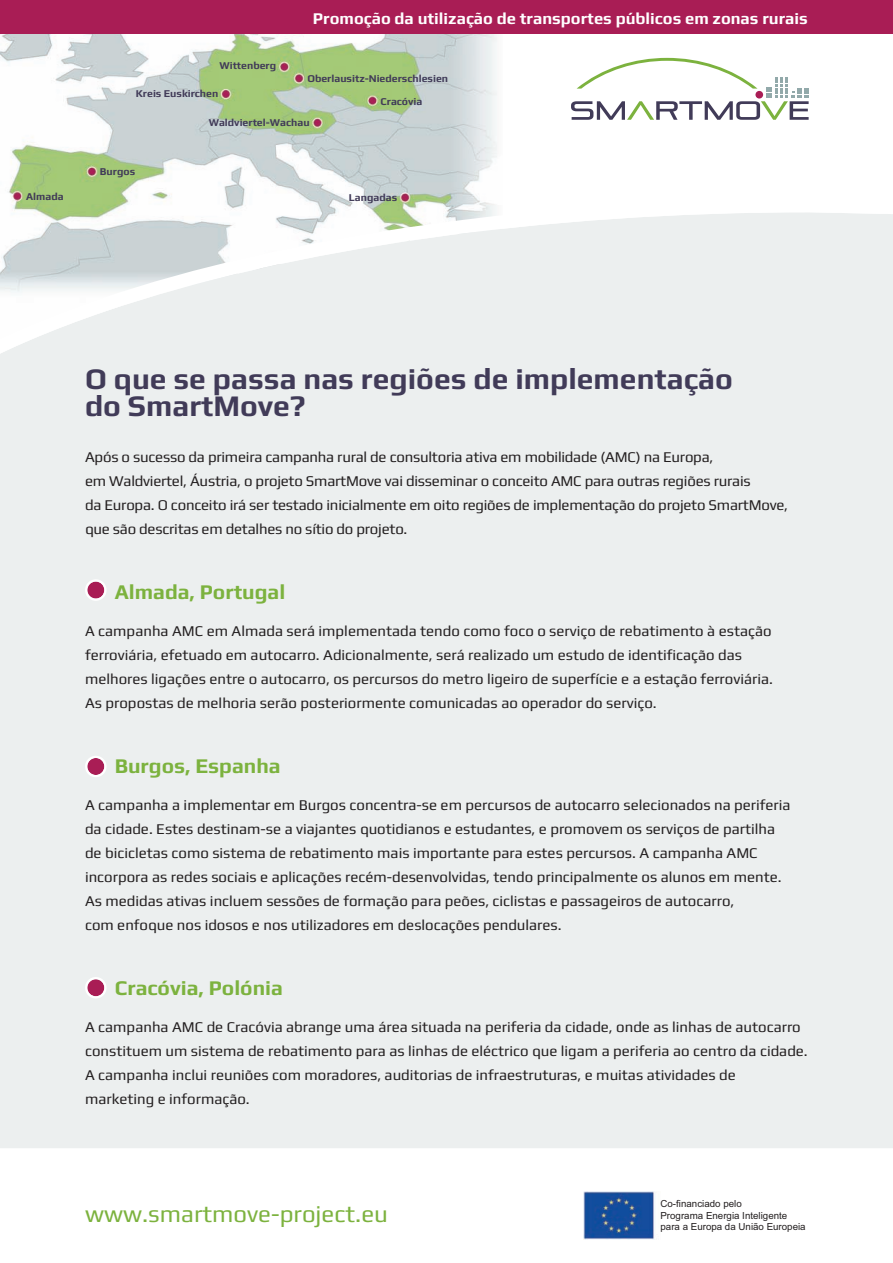
<style>
.page{position:relative;width:893px;height:1263px;background:#fff}
.page>*{position:absolute;margin:0;border:0;box-sizing:border-box;transform-origin:0 0}
.t1{font:700 30px/27px "Play";color:#413b58}
.t2{font:24px "Play";color:#7cb23e}
.t3{font:700 21px "Play";color:#7cb23e}
.t4{font:700 16.5px "Play";color:#fff}
.t5{font:15px/24px "Play";color:#231f20}
.t6{font:700 10.5px "Play";color:#413b58}
.t7{font:9.75px/11.2px "Arial";color:#231f20}
</style>
<div class="page">
<img style="left:0;top:34px;width:451px;height:165px">
<img style="left:451px;top:34px;width:46px;height:165px">
<div style="left:0;top:199px;width:893px;height:949px;background:#ecefef"></div>
<div style="left:0;top:0;width:893px;height:34px;background:#a91d55"></div>
<svg style="left:85px;top:579px;width:22px;height:22px"></svg>
<svg style="left:85px;top:756px;width:22px;height:21px"></svg>
<svg style="left:85px;top:977px;width:22px;height:21px"></svg>
<svg style="left:571px;top:58px;width:238px;height:62px"></svg>
<img style="left:584px;top:1192px;width:71px;height:48px">
<p class="t6" style="left:219px;top:60px;width:58px">Wittenberg</p>
<p class="t4" style="left:313px;top:9px;width:496px">Promoção da utilização de transportes públicos em zonas rurais</p>
<p class="t6" style="left:307px;top:72px;width:142px">Oberlausitz-Niederschlesien</p>
<p class="t6" style="left:209px;top:116px;width:102px">Waldviertel-Wachau</p>
<p class="t6" style="left:136px;top:87px;width:84px">Kreis Euskirchen</p>
<p class="t6" style="left:381px;top:95px;width:43px">Cracóvia</p>
<p class="t6" style="left:100px;top:165px;width:37px">Burgos</p>
<p class="t6" style="left:26px;top:190px;width:39px">Almada</p>
<p class="t6" style="left:349px;top:191px;width:50px">Langadas</p>
<h1 class="t1" style="left:85px;top:365px;width:649px">O que se passa nas regiões de implementação do SmartMove?</h1>
<p class="t5" style="left:85px;top:444px;width:705px">Após o sucesso da primeira campanha rural de consultoria ativa em mobilidade (AMC) na Europa,<br>em Waldviertel, Áustria, o projeto SmartMove vai disseminar o conceito AMC para outras regiões rurais<br>da Europa. O conceito irá ser testado inicialmente em oito regiões de implementação do projeto SmartMove, que são descritas em detalhes no sítio do projeto.</p>
<h3 class="t3" style="left:115px;top:579px;width:172px">Almada, Portugal</h3>
<p class="t5" style="left:85px;top:618px;width:689px">A campanha AMC em Almada será implementada tendo como foco o serviço de rebatimento à estação ferroviária, efetuado em autocarro. Adicionalmente, será realizado um estudo de identificação das melhores ligações entre o autocarro, os percursos do metro ligeiro de superfície e a estação ferroviária.<br>As propostas de melhoria serão posteriormente comunicadas ao operador do serviço.</p>
<h3 class="t3" style="left:115px;top:753px;width:167px">Burgos, Espanha</h3>
<p class="t5" style="left:85px;top:792px;width:707px">A campanha a implementar em Burgos concentra-se em percursos de autocarro selecionados na periferia da cidade. Estes destinam-se a viajantes quotidianos e estudantes, e promovem os serviços de partilha de bicicletas como sistema de rebatimento mais importante para estes percursos. A campanha AMC incorpora as redes sociais e aplicações recém-desenvolvidas, tendo principalmente os alunos em mente.<br>As medidas ativas incluem sessões de formação para peões, ciclistas e passageiros de autocarro,<br>com enfoque nos idosos e nos utilizadores em deslocações pendulares.</p>
<h3 class="t3" style="left:115px;top:975px;width:170px">Cracóvia, Polónia</h3>
<p class="t5" style="left:85px;top:1014px;width:724px">A campanha AMC de Cracóvia abrange uma área situada na periferia da cidade, onde as linhas de autocarro constituem um sistema de rebatimento para as linhas de eléctrico que ligam a periferia ao centro da cidade.<br>A campanha inclui reuniões com moradores, auditorias de infraestruturas, e muitas atividades de marketing e informação.</p>
<h2 class="t2" style="left:85px;top:1199px;width:304px">www.smartmove-project.eu</h2>
<p class="t7" style="left:660px;top:1198px;width:147px">Co-financiado pelo<br>Programa Energia Inteligente para a Europa da União Europeia</p>
</div>
